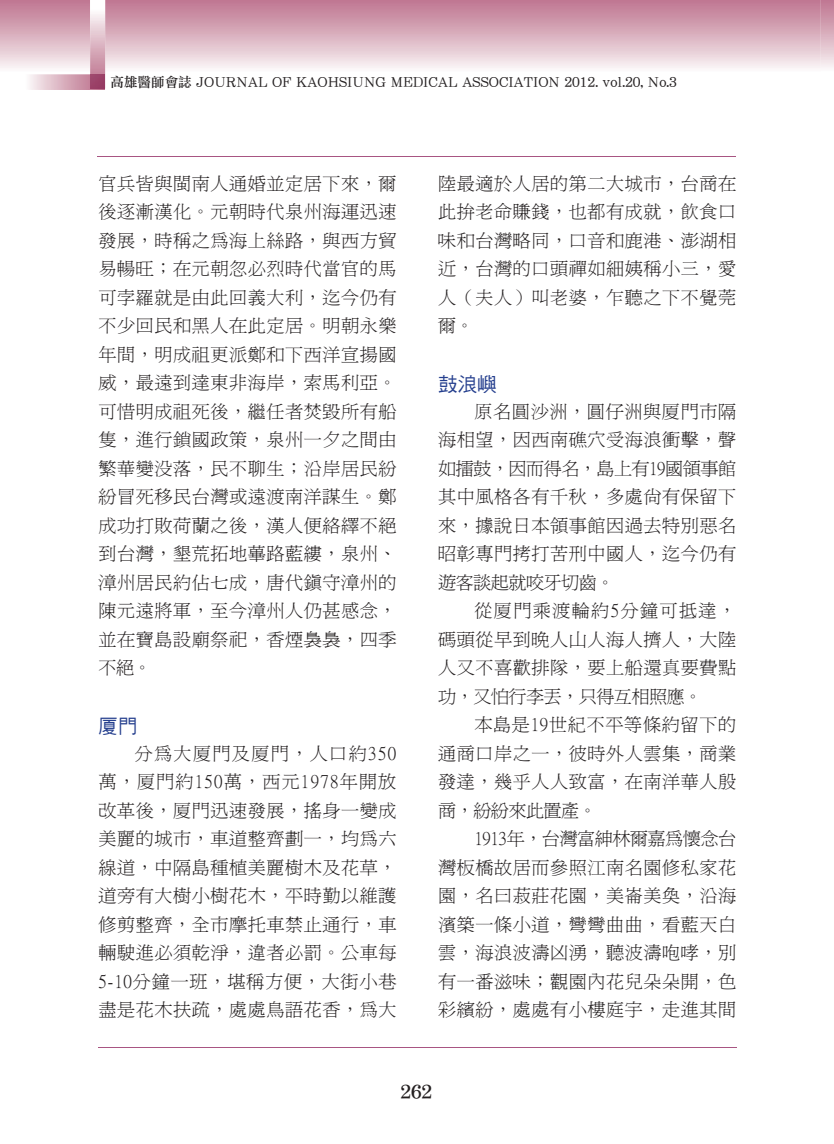
<style>
.page{position:relative;width:834px;height:1144px;background:#fff}
.page>*{position:absolute;margin:0;border:0;box-sizing:border-box;transform-origin:0 0}
.t1{font:19.5px "DF Hei W5 WIN BF";color:#253f8e}
.t2{font:18px/28.5px "P Ming Li U";letter-spacing:.035em;color:#231f20;text-align:justify}
.t3{font:18px "DF Li Song W7 WINP BF";color:#231f20}
.t4{font:13.5px "DF Li Song W5 WINP BF";color:#231f20}
</style>
<div class="page">
<svg style="left:0;top:0;width:820px;height:88px"></svg>
<svg style="left:821px;top:0;width:12px;height:68px"></svg>
<hr style="left:98px;top:1047px;width:638px;height:1px;background:#a85582">
<hr style="left:98px;top:156px;width:638px;height:1px;background:#a85582">
<svg style="left:90px;top:0;width:15px;height:74px"></svg>
<svg style="left:30px;top:89px;width:75px;height:1px"></svg>
<img style="left:9px;top:74px;width:81px;height:15px">
<img style="left:90px;top:74px;width:15px;height:15px">
<p class="t4" style="left:111px;top:75px;width:567px">高雄醫師會誌 JOURNAL OF KAOHSIUNG MEDICAL ASSOCIATION 2012. vol.20, No.3</p>
<p class="t2" style="left:98px;top:169px;width:299px">官兵皆與閩南人通婚並定居下來，爾後逐漸漢化。元朝時代泉州海運迅速發展，時稱之為海上絲路，與西方貿易暢旺；在元朝忽必烈時代當官的馬可孛羅就是由此回義大利，迄今仍有不少回民和黑人在此定居。明朝永樂年間，明成祖更派鄭和下西洋宣揚國威，最遠到達東非海岸，索馬利亞。可惜明成祖死後，繼任者焚毀所有船隻，進行鎖國政策，泉州一夕之間由繁華變没落，民不聊生；沿岸居民紛紛冒死移民台灣或遠渡南洋謀生。鄭成功打敗荷蘭之後，漢人便絡繹不絕到台灣，墾荒拓地蓽路藍縷，泉州、漳州居民約佔七成，唐代鎮守漳州的陳元遠將軍，至今漳州人仍甚感念，並在寶島設廟祭祀，香煙裊裊，四季不絕。</p>
<p class="t1" style="left:98px;top:716px;width:40px">厦門</p>
<p class="t2" style="left:98px;top:739px;width:299px;text-indent:36px">分為大厦門及厦門，人口約350萬，厦門約150萬，西元1978年開放改革後，厦門迅速發展，搖身一變成美麗的城市，車道整齊劃一，均為六線道，中隔島種植美麗樹木及花草，道旁有大樹小樹花木，平時勤以維護修剪整齊，全市摩托車禁止通行，車輛駛進必須乾淨，違者必罰。公車每5-10分鐘一班，堪稱方便，大街小巷盡是花木扶疏，處處鳥語花香，為大</p>
<p class="t2" style="left:438px;top:169px;width:299px">陸最適於人居的第二大城市，台商在此拚老命賺錢，也都有成就，飲食口味和台灣略同，口音和鹿港、澎湖相近，台灣的口頭禪如細姨稱小三，愛人（夫人）叫老婆，乍聽之下不覺莞爾。</p>
<p class="t1" style="left:438px;top:374px;width:60px">鼓浪嶼</p>
<p class="t2" style="left:438px;top:397px;width:299px;text-indent:36px">原名圓沙洲，圓仔洲與厦門市隔海相望，因西南礁穴受海浪衝擊，聲如擂鼓，因而得名，島上有19國領事館其中風格各有千秋，多處尚有保留下來，據說日本領事館因過去特別惡名昭彰專門拷打苦刑中國人，迄今仍有遊客談起就咬牙切齒。</p>
<p class="t2" style="left:438px;top:597px;width:299px;text-indent:36px">從厦門乘渡輪約5分鐘可抵達，碼頭從早到晚人山人海人擠人，大陸人又不喜歡排隊，要上船還真要費點功，又怕行李丟，只得互相照應。</p>
<p class="t2" style="left:438px;top:711px;width:299px;text-indent:36px">本島是19世紀不平等條約留下的通商口岸之一，彼時外人雲集，商業發達，幾乎人人致富，在南洋華人殷商，紛紛來此置產。</p>
<p class="t2" style="left:438px;top:824px;width:299px;text-indent:36px">1913年，台灣富紳林爾嘉為懷念台灣板橋故居而參照江南名園修私家花園，名曰菽莊花園，美崙美奐，沿海濱築一條小道，彎彎曲曲，看藍天白雲，海浪波濤凶湧，聽波濤咆哮，別有一番滋味；觀園內花兒朵朵開，色彩繽紛，處處有小樓庭宇，走進其間</p>
<p class="t3" style="left:400px;top:1083px;width:33px">262</p>
</div>
